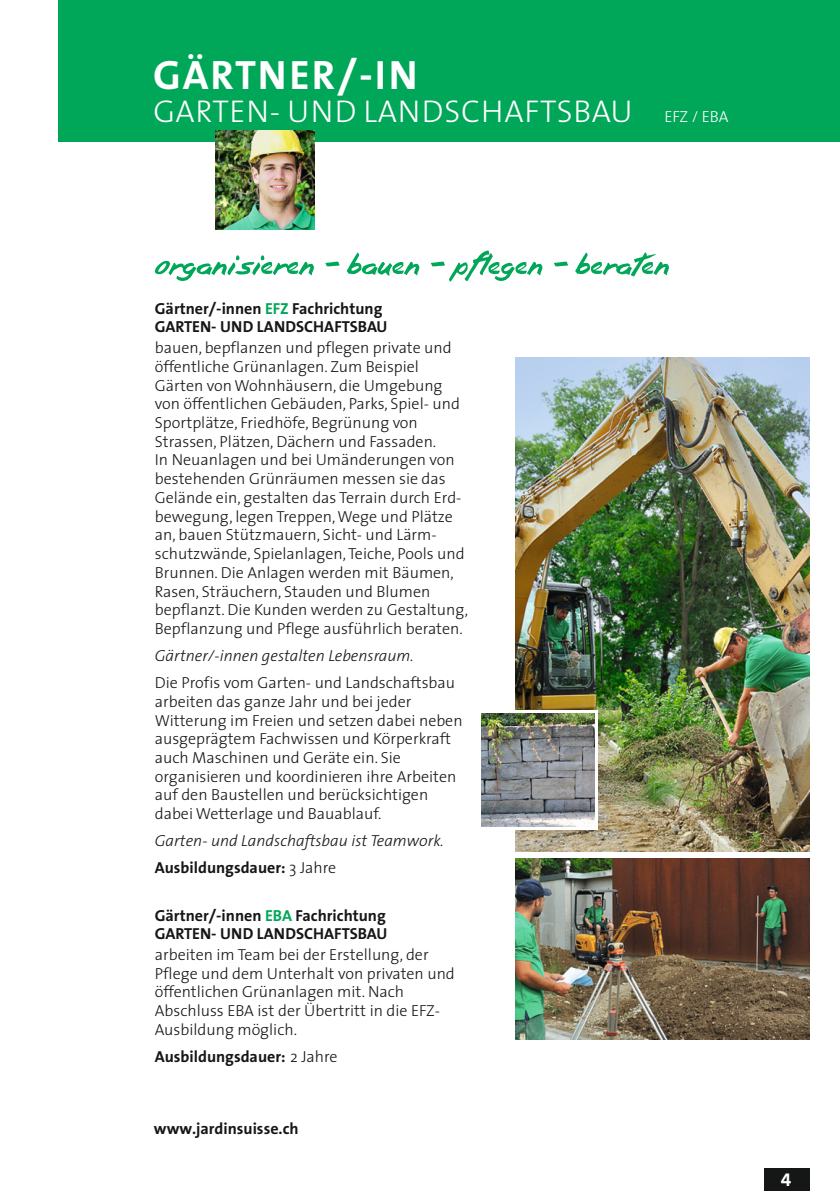
<style>
.page{position:relative;width:840px;height:1191px;background:#fff}
.page>*{position:absolute;margin:0;border:0;box-sizing:border-box;transform-origin:0 0}
.t1{font:700 41.2px "MCH The Sans";letter-spacing:.05em;color:#fff}
.t2{font:300 31.6px "The Sans";letter-spacing:.025em;color:#fff}
.t3{font:700 19.2px "MCH The Sans";color:#fff}
.t4{font:300 16px/18.8px "The Sans";color:#151616}
.t5{font:700 16px/18.8px "MCH The Sans";color:#151616}
.t6{font:italic 300 16px "The Sans";color:#151616}
.t7{font:300 16px "The Sans";letter-spacing:-.005em;color:#fff}
.s1{color:#00a759}
.s2{font-family:"The Sans";font-weight:300}
</style>
<div class="page">
<img style="left:515px;top:358px;width:294px;height:493px">
<svg style="left:155px;top:250px;width:513px;height:32px"></svg>
<div style="left:59px;top:0;width:780px;height:142px;background:#00a759"></div>
<img style="left:215px;top:130px;width:99px;height:100px">
<img style="left:515px;top:858px;width:294px;height:181px">
<svg style="left:481px;top:710px;width:116px;height:119px"></svg>
<img style="left:481px;top:713px;width:113px;height:113px">
<div style="left:763px;top:1168px;width:46px;height:23px;background:#151616"></div>
<h1 class="t1" style="left:153px;top:60px;width:266px">GÄRTNER/-IN</h1>
<h2 class="t2" style="left:153px;top:101px;width:480px">GARTEN- UND LANDSCHAFTSBAU</h2>
<p class="t7" style="left:664px;top:111px;width:65px">EFZ / EBA</p>
<p class="t5" style="left:155px;top:301px;width:234px">Gärtner/-innen <span class="s1">EFZ</span> Fachrichtung<br>GARTEN- UND LANDSCHAFTSBAU</p>
<p class="t4" style="left:155px;top:341px;width:315px">bauen, bepflanzen und pflegen private und öffentliche Grünanlagen. Zum Beispiel Gärten von Wohnhäusern, die Umgebung von öffentlichen Gebäuden, Parks, Spiel- und Sportplätze, Friedhöfe, Begrünung von Strassen, Plätzen, Dächern und Fassaden.<br>In Neuanlagen und bei Umänderungen von bestehenden Grünräumen messen sie das Gelände ein, gestalten das Terrain durch Erd&shy;bewegung, legen Treppen,Wege und Plätze an, bauen Stützmauern, Sicht- und Lärm&shy;schutzwände, Spielanlagen,Teiche, Pools und Brunnen. Die Anlagen werden mit Bäumen, Rasen, Sträuchern, Stauden und Blumen bepflanzt. Die Kunden werden zu Gestaltung, Bepflanzung und Pflege ausführlich beraten.</p>
<p class="t6" style="left:155px;top:650px;width:260px">Gärtner/-innen gestalten Lebensraum.</p>
<p class="t4" style="left:155px;top:676px;width:309px">Die Profis vom Garten- und Landschaftsbau arbeiten das ganze Jahr und bei jeder Witterung im Freien und setzen dabei neben ausgeprägtem Fachwissen und Körperkraft auch Maschinen und Geräte ein. Sie organisieren und koordinieren ihre Arbeiten auf den Baustellen und berücksichtigen dabei Wetterlage und Bauablauf.</p>
<p class="t6" style="left:155px;top:835px;width:290px">Garten- und Landschaftsbau ist Teamwork.</p>
<p class="t5" style="left:155px;top:860px;width:183px">Ausbildungsdauer: <span class="s2">3 Jahre</span></p>
<p class="t5" style="left:155px;top:908px;width:234px">Gärtner/-innen <span class="s1">EBA</span> Fachrichtung<br>GARTEN- UND LANDSCHAFTSBAU</p>
<p class="t4" style="left:155px;top:947px;width:301px">arbeiten im Team bei der Erstellung, der Pflege und dem Unterhalt von privaten und öffentlichen Grünanlagen mit. Nach Abschluss EBA ist der Übertritt in die EFZ-Ausbildung möglich.</p>
<p class="t5" style="left:155px;top:1049px;width:184px">Ausbildungsdauer: <span class="s2">2 Jahre</span></p>
<p class="t5" style="left:154px;top:1121px;width:146px">www.jardinsuisse.ch</p>
<p class="t3" style="left:780px;top:1172px;width:12px">4</p>
</div>
